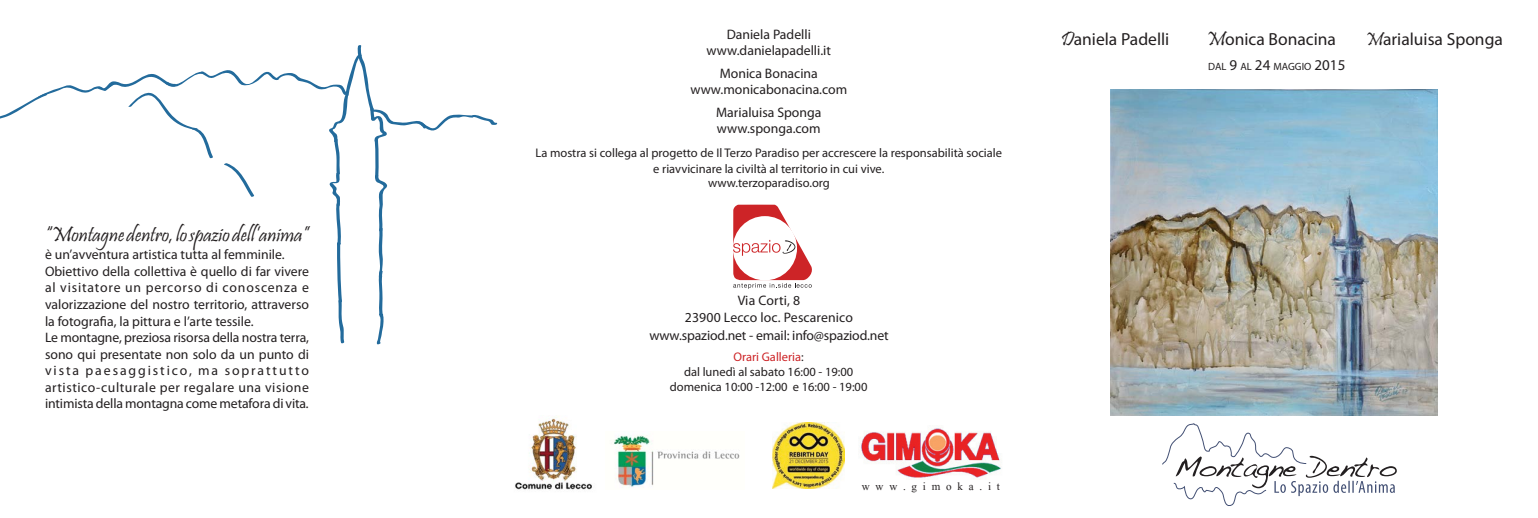
<style>
.page{position:relative;width:1538px;height:518px;background:#fff}
.page>*{position:absolute;margin:0;border:0;box-sizing:border-box;transform-origin:0 0}
.t1{font:21.25px "Pristina";color:#231f20}
.t2{font:17.5px "Myriad Pro";color:#231f20}
.t3{font:13.75px/16.5px "Myriad Pro";color:#231f20;text-align:center}
.t4{font:13.75px "Aparajita";letter-spacing:.42em;color:#231f20}
.t5{font:12.5px/15px "Myriad Pro";color:#231f20;text-align:center}
.t6{font:10.5px "Myriad Pro";color:#231f20}
.s1{font-style:italic}
.s2{color:#cd2427}
.s3{font-family:"Pristina";font-size:20px}
.s4{font-family:"Pristina";font-size:18.75px}
.s5{font-size:15px}
</style>
<div class="page">
<img style="left:1111px;top:89px;width:326px;height:326px">
<svg style="left:1162px;top:423px;width:235px;height:83px"></svg>
<svg style="left:733px;top:204px;width:79px;height:84px"></svg>
<svg style="left:0;top:45px;width:498px;height:299px"></svg>
<img style="left:515px;top:416px;width:77px;height:74px">
<img style="left:861px;top:428px;width:140px;height:51px">
<img style="left:614px;top:435px;width:126px;height:52px">
<img style="left:772px;top:422px;width:73px;height:66px">
<h1 class="t1" style="left:45px;top:222px;width:265px">“Montagne dentro, lo spazio dell’anima”</h1>
<p class="t3" style="left:45px;top:246px;width:265px;text-align:left">è un’avventura artistica tutta al femminile.<br>Obiettivo della collettiva è quello di far vivere al visitatore un percorso di conoscenza e valorizzazione del nostro territorio, attraverso la fotografia, la pittura e l’arte tessile.<br>Le montagne, preziosa risorsa della nostra terra, sono qui presentate non solo da un punto di vista paesaggistico, ma soprattutto artistico-culturale per regalare una visione intimista della montagna come metafora di vita<span class="s1">.</span></p>
<p class="t3" style="left:707px;top:26px;width:126px">Daniela Padelli www.danielapadelli.it</p>
<p class="t3" style="left:690px;top:65px;width:158px">Monica Bonacina www.monicabonacina.com</p>
<p class="t3" style="left:716px;top:104px;width:107px;text-align:left">Marialuisa Sponga www.sponga.com</p>
<p class="t5" style="left:535px;top:144px;width:468px;line-height:16.2px">La mostra si collega al progetto de Il Terzo Paradiso per accrescere la responsabilità sociale e riavvicinare la civiltà al territorio in cui vive.</p>
<p class="t5" style="left:708px;top:175px;width:123px">www.terzoparadiso.org</p>
<p class="t3" style="left:685px;top:292px;width:170px">Via Corti, 8<br>23900 Lecco loc. Pescarenico</p>
<p class="t3" style="left:649px;top:326px;width:241px">www.spaziod.net - email: info@spaziod.net</p>
<p class="t5" style="left:670px;top:349px;width:199px"><span class="s2">Orari Galleria</span>:<br>dal lunedì al sabato 16:00 - 19:00 domenica 10:00 -12:00 e 16:00 - 19:00</p>
<p class="t4" style="left:862px;top:479px;width:140px">www.gimoka.it</p>
<p class="t2" style="left:1061px;top:28px;width:110px"><span class="s3">D</span>aniela Padelli</p>
<p class="t2" style="left:1206px;top:28px;width:131px"><span class="s3">M</span>onica Bonacina</p>
<p class="t2" style="left:1365px;top:28px;width:139px"><span class="s4">M</span>arialuisa Sponga</p>
<p class="t6" style="left:1208px;top:60px;width:139px">DAL <span class="s5">9</span> AL <span class="s5">24</span> MAGGIO <span class="s5">2015</span></p>
</div>
